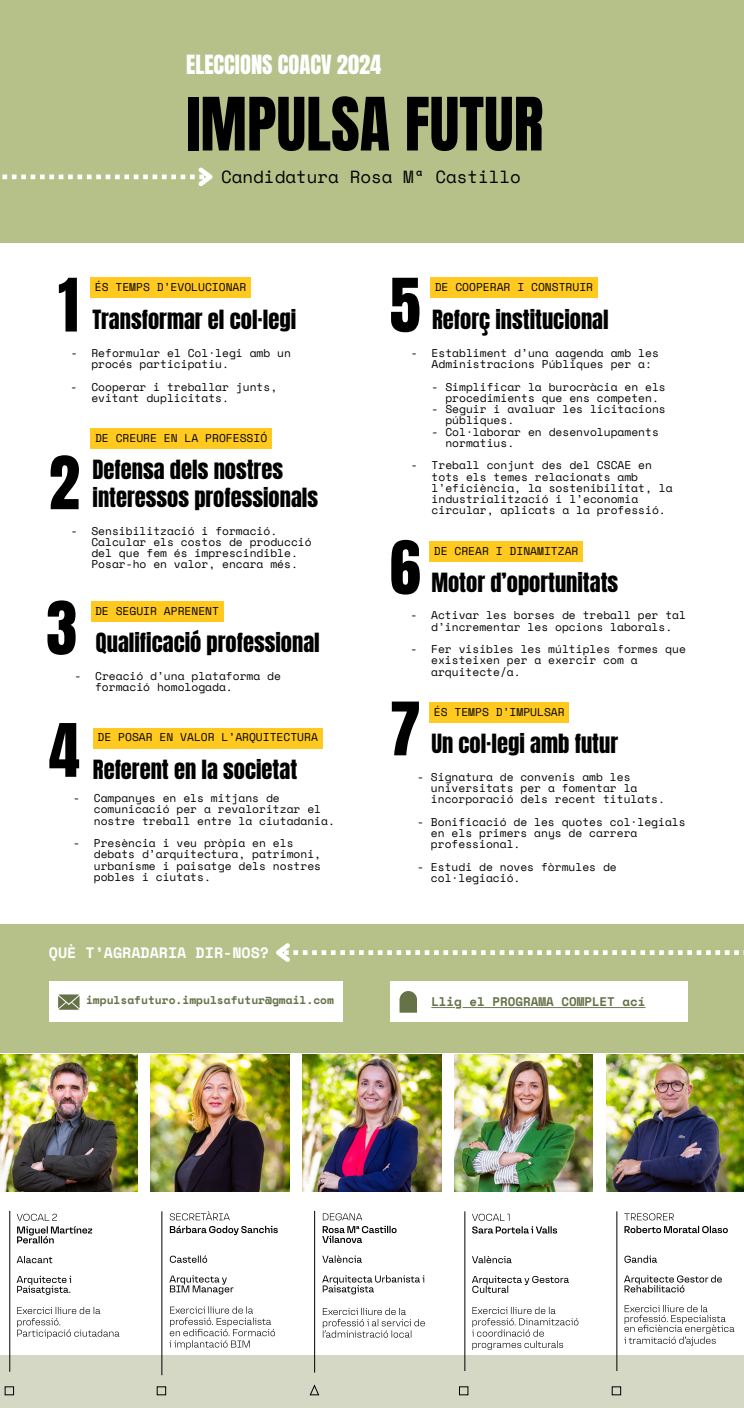
<style>
.page{position:relative;width:744px;height:1408px;background:#fff}
.page>*{position:absolute;margin:0;border:0;box-sizing:border-box;transform-origin:0 0}
.t1{font:62.5px "Anton";color:#000}
.t2{font:22.5px/28.1px "Anton";color:#000}
.t3{font:22.5px "Anton";color:#fff}
.t4{font:17.5px "Space Mono";color:#000}
.t5{font:700 15px "Space Mono";color:#fff}
.t6{font:700 12.5px "Space Mono";color:#657248}
.t7{font:11.25px/11.2px "Space Mono";color:#000}
.t8{font:700 11.25px "Space Mono";color:#657248}
</style>
<div class="page">
<div style="left:0;top:1355px;width:744px;height:53px;background:#d6d8c6"></div>
<img style="left:454px;top:1054px;width:139px;height:137px">
<svg style="left:169px;top:1306px;width:106px;height:43px"></svg>
<svg style="left:169px;top:1275px;width:64px;height:19px"></svg>
<svg style="left:170px;top:1255px;width:37px;height:7px"></svg>
<svg style="left:170px;top:1211px;width:108px;height:24px"></svg>
<hr style="left:162px;top:1211px;width:1px;height:164px;background:#000">
<img style="left:303px;top:1054px;width:138px;height:137px">
<svg style="left:323px;top:1307px;width:102px;height:30px"></svg>
<svg style="left:322px;top:1275px;width:102px;height:19px"></svg>
<svg style="left:322px;top:1255px;width:40px;height:7px"></svg>
<svg style="left:322px;top:1213px;width:74px;height:30px"></svg>
<hr style="left:314px;top:1210px;width:1px;height:162px;background:#000">
<div style="left:157px;top:1386px;width:9px;height:9px;border:1px solid #000"></div>
<img style="left:606px;top:1054px;width:138px;height:137px">
<svg style="left:624px;top:1305px;width:110px;height:40px"></svg>
<svg style="left:624px;top:1275px;width:98px;height:17px"></svg>
<svg style="left:624px;top:1255px;width:33px;height:7px"></svg>
<svg style="left:624px;top:1213px;width:104px;height:20px"></svg>
<hr style="left:616px;top:1211px;width:1px;height:160px;background:#000">
<div style="left:612px;top:1386px;width:9px;height:9px;border:1px solid #000"></div>
<svg style="left:472px;top:1306px;width:106px;height:44px"></svg>
<svg style="left:472px;top:1275px;width:97px;height:17px"></svg>
<svg style="left:472px;top:1255px;width:39px;height:8px"></svg>
<svg style="left:472px;top:1226px;width:85px;height:7px"></svg>
<svg style="left:472px;top:1213px;width:37px;height:7px"></svg>
<hr style="left:464px;top:1211px;width:1px;height:160px;background:#000">
<div style="left:459px;top:1386px;width:9px;height:9px;border:1px solid #000"></div>
<img style="left:0;top:1054px;width:138px;height:137px">
<svg style="left:17px;top:1306px;width:102px;height:32px"></svg>
<svg style="left:17px;top:1275px;width:54px;height:19px"></svg>
<svg style="left:17px;top:1255px;width:35px;height:8px"></svg>
<svg style="left:17px;top:1226px;width:75px;height:17px"></svg>
<svg style="left:17px;top:1213px;width:40px;height:7px"></svg>
<hr style="left:10px;top:1210px;width:1px;height:161px;background:#000">
<div style="left:5px;top:1386px;width:9px;height:9px;border:1px solid #000"></div>
<svg style="left:310px;top:1385px;width:9px;height:10px"></svg>
<img style="left:151px;top:1054px;width:138px;height:137px">
<div style="left:0;top:0;width:744px;height:242px;background:#b6c18a"></div>
<div style="left:0;top:924px;width:744px;height:129px;background:#b6c18a"></div>
<div style="left:49px;top:981px;width:293px;height:41px;background:#fff"></div>
<svg style="left:2px;top:167px;width:211px;height:20px"></svg>
<svg style="left:276px;top:943px;width:468px;height:19px"></svg>
<svg style="left:58px;top:994px;width:22px;height:15px"></svg>
<div style="left:90px;top:277px;width:161px;height:21px;background:#ffc91f"></div>
<div style="left:91px;top:428px;width:181px;height:20px;background:#ffc91f"></div>
<div style="left:91px;top:601px;width:132px;height:20px;background:#ffc91f"></div>
<div style="left:93px;top:728px;width:229px;height:20px;background:#ffc91f"></div>
<div style="left:430px;top:277px;width:167px;height:21px;background:#ffc91f"></div>
<div style="left:429px;top:541px;width:154px;height:21px;background:#ffc91f"></div>
<div style="left:429px;top:702px;width:140px;height:20px;background:#ffc91f"></div>
<div style="left:389px;top:981px;width:299px;height:41px;background:#fff"></div>
<h2 class="t3" style="left:186px;top:53px;width:197px">ELECCIONS COACV 2024</h2>
<h1 class="t1" style="left:186px;top:92px;width:359px">IMPULSA FUTUR</h1>
<h3 class="t4" style="left:221px;top:164px;width:301px">Candidatura Rosa Mª Castillo</h3>
<h1 class="t1" style="left:58px;top:273px;width:22px">1</h1>
<p class="t7" style="left:95px;top:281px;width:153px">ÉS TEMPS D’EVOLUCIONAR</p>
<h2 class="t2" style="left:92px;top:307px;width:205px">Transformar el col·legi</h2>
<p class="t7" style="left:91px;top:347px;width:201px;text-indent:-21px">- Reformular el Col·legi amb un procés participatiu.</p>
<p class="t7" style="left:91px;top:380px;width:187px;text-indent:-21px">- Cooperar i treballar junts, evitant duplicitats.</p>
<p class="t7" style="left:95px;top:432px;width:174px">DE CREURE EN LA PROFESSIÓ</p>
<h1 class="t1" style="left:49px;top:451px;width:32px">2</h1>
<p class="t7" style="left:91px;top:524px;width:222px;text-indent:-21px">- Sensibilització i formació.<br>Calcular els costos de producció del que fem és imprescindible.<br>Posar-ho en valor, encara més.</p>
<h2 class="t2" style="left:93px;top:457px;width:227px">Defensa dels nostres interessos professionals</h2>
<h1 class="t1" style="left:46px;top:596px;width:32px">3</h1>
<p class="t7" style="left:95px;top:604px;width:125px">DE SEGUIR APRENENT</p>
<h2 class="t2" style="left:96px;top:630px;width:226px">Qualificació professional</h2>
<p class="t7" style="left:95px;top:669px;width:187px;text-indent:-21px">- Creació d’una plataforma de formació homologada.</p>
<h1 class="t1" style="left:49px;top:718px;width:32px">4</h1>
<p class="t7" style="left:94px;top:792px;width:242px;text-indent:-21px">- Campanyes en els mitjans de comunicació per a revaloritzar el nostre treball entre la ciutadania.</p>
<p class="t7" style="left:94px;top:837px;width:229px;text-indent:-21px">- Presència i veu pròpia en els debats d’arquitectura, patrimoni, urbanisme i paisatge dels nostres pobles i ciutats.</p>
<p class="t7" style="left:98px;top:731px;width:222px">DE POSAR EN VALOR L’ARQUITECTURA</p>
<h2 class="t2" style="left:93px;top:757px;width:206px">Referent en la societat</h2>
<h3 class="t5" style="left:49px;top:941px;width:222px">QUÈ T’AGRADARIA DIR-NOS?</h3>
<p class="t8" style="left:86px;top:991px;width:249px">impulsafuturo.impulsafutur@gmail.com</p>
<h1 class="t1" style="left:390px;top:273px;width:32px">5</h1>
<p class="t7" style="left:431px;top:347px;width:229px;text-indent:-21px">- Establiment d’una aagenda amb les<br>Administracions Públiques per a:</p>
<p class="t7" style="left:445px;top:381px;width:222px;text-indent:-14px">- Simplificar la burocràcia en els procedimients que ens competen.</p>
<p class="t7" style="left:445px;top:403px;width:222px;text-indent:-14px">- Seguir i avaluar les licitacions públiques.</p>
<p class="t7" style="left:445px;top:426px;width:215px;text-indent:-14px">- Col·laborar en desenvolupaments normatius.</p>
<p class="t7" style="left:431px;top:459px;width:242px;text-indent:-21px">- Treball conjunt des del CSCAE en tots els temes relacionats amb l’eficiència, la sostenibilitat, la industrialització i l’economia circular, aplicats a la professió.</p>
<p class="t7" style="left:435px;top:281px;width:160px">DE COOPERAR I CONSTRUIR</p>
<h2 class="t2" style="left:432px;top:307px;width:178px">Reforç institucional</h2>
<h1 class="t1" style="left:390px;top:536px;width:32px">6</h1>
<p class="t7" style="left:431px;top:609px;width:256px;text-indent:-21px">- Activar les borses de treball per tal d’incrementar les opcions laborals.</p>
<p class="t7" style="left:431px;top:643px;width:256px;text-indent:-21px">- Fer visibles les múltiples formes que existeixen per a exercir com a arquitecte/a.</p>
<p class="t7" style="left:434px;top:545px;width:146px">DE CREAR I DINAMITZAR</p>
<h2 class="t2" style="left:431px;top:570px;width:188px">Motor d’oportunitats</h2>
<h1 class="t1" style="left:390px;top:697px;width:32px">7</h1>
<p class="t7" style="left:431px;top:770px;width:236px;text-indent:-14px">- Signatura de convenis amb les universitats per a fomentar la incorporació dels recent titulats.</p>
<p class="t7" style="left:431px;top:815px;width:256px;text-indent:-14px">- Bonificació de les quotes col·legials en els primers anys de carrera professional.</p>
<p class="t7" style="left:431px;top:860px;width:187px;text-indent:-14px">- Estudi de noves fòrmules de col·legiació.</p>
<p class="t7" style="left:434px;top:706px;width:132px">ÉS TEMPS D’IMPULSAR</p>
<h2 class="t2" style="left:431px;top:731px;width:188px">Un col·legi amb futur</h2>
<p class="t6" style="left:431px;top:992px;width:216px">Llig el PROGRAMA COMPLET ací</p>
</div>
